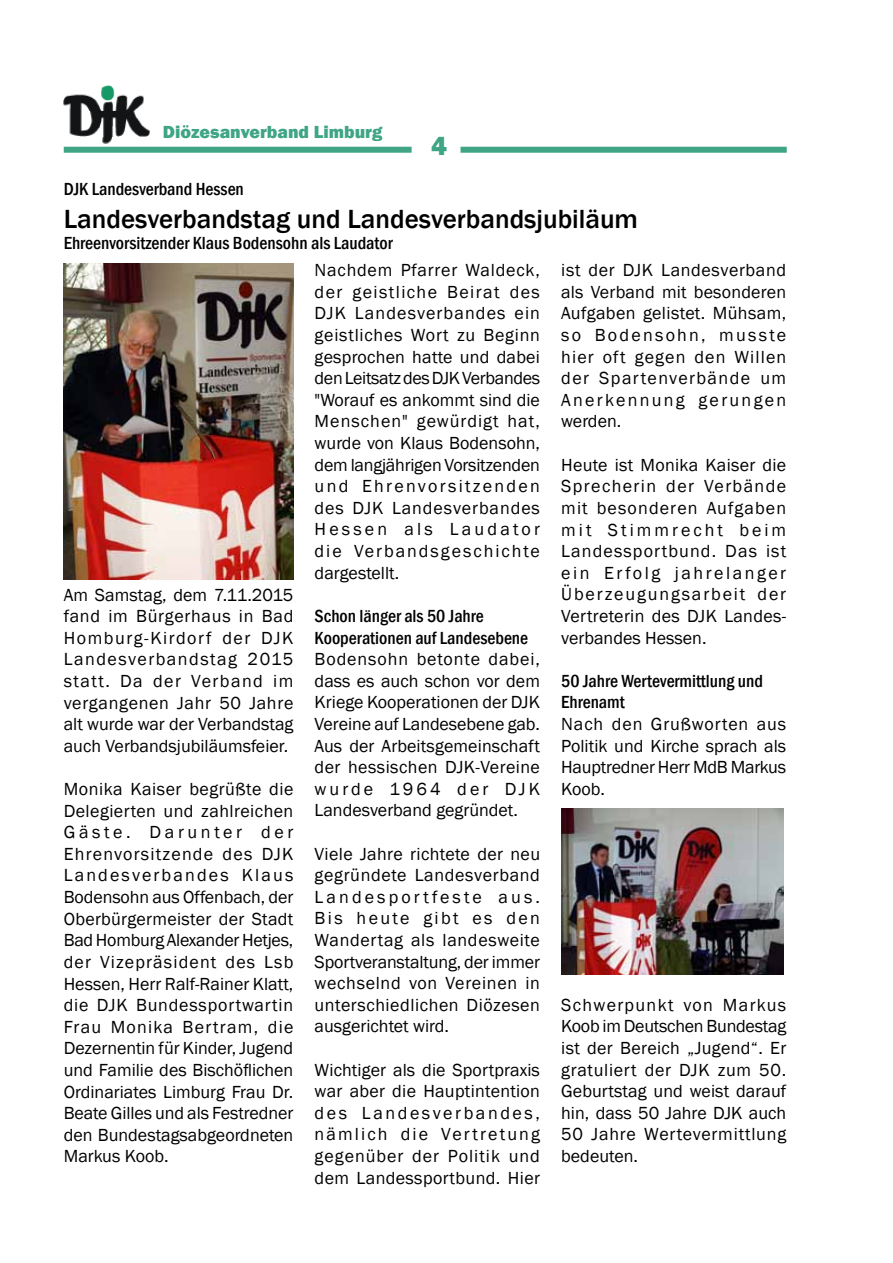
<style>
.page{position:relative;width:893px;height:1263px;background:#fff}
.page>*{position:absolute;margin:0;border:0;box-sizing:border-box;transform-origin:0 0}
.t1{font:500 27px "Franklin Gothic";color:#000}
.t2{font:800 27px "Franklin Gothic";color:#3fa585}
.t3{font:18px/21.6px "Franklin Gothic";color:#000;text-align:justify}
.t4{font:500 condensed 18px/21.6px "Franklin Gothic";color:#000}
.t5{font:800 18px "Franklin Gothic";color:#3fa585}
</style>
<div class="page">
<div style="left:64px;top:147px;width:723px;height:6px;background:#3fa585"></div>
<div style="left:412px;top:136px;width:48px;height:28px;background:#fff"></div>
<img style="left:64px;top:85px;width:86px;height:58px">
<img style="left:64px;top:264px;width:229px;height:315px">
<img style="left:561px;top:808px;width:223px;height:167px">
<p class="t5" style="left:163px;top:120px;width:221px">Diözesanverband Limburg</p>
<h1 class="t2" style="left:431px;top:128px;width:17px">4</h1>
<p class="t4" style="left:64px;top:179px;width:182px">DJK Landesverband Hessen</p>
<h1 class="t1" style="left:64px;top:202px;width:576px">Landesverbandstag und Landesverbandsjubiläum</h1>
<p class="t4" style="left:64px;top:233px;width:330px">Ehreenvorsitzender Klaus Bodensohn als Laudator</p>
<p class="t3" style="left:64px;top:584px;width:231px">Am Samstag, dem 7.11.2015 fand im Bürgerhaus in Bad Homburg-Kirdorf der DJK Landesverbandstag 2015 statt. Da der Verband im vergangenen Jahr 50 Jahre alt wurde war der Verbandstag auch Verbandsjubiläumsfeier.</p>
<p class="t3" style="left:64px;top:779px;width:231px">Monika Kaiser begrüßte die Delegierten und zahlreichen Gäste. Darunter der Ehrenvorsitzende des DJK Landesverbandes Klaus Bodensohn aus Offenbach, der Oberbürgermeister der Stadt Bad Homburg Alexander Hetjes, der Vizepräsident des Lsb Hessen, Herr Ralf-Rainer Klatt, die DJK Bundessportwartin Frau Monika Bertram, die Dezernentin für Kinder, Jugend und Familie des Bischöflichen Ordinariates Limburg Frau Dr.<br>Beate Gilles und als Festredner den Bundestagsabgeordneten Markus Koob.</p>
<p class="t3" style="left:315px;top:260px;width:227px">Nachdem Pfarrer Waldeck, der geistliche Beirat des DJK Landesverbandes ein geistliches Wort zu Beginn gesprochen hatte und dabei den Leitsatz des DJK Verbandes "Worauf es ankommt sind die Menschen" gewürdigt hat, wurde von Klaus Bodensohn, dem langjährigen Vorsitzenden und Ehrenvorsitzenden des DJK Landesverbandes Hessen als Laudator die Verbandsgeschichte dargestellt.</p>
<p class="t4" style="left:315px;top:605px;width:215px">Schon länger als 50 Jahre<br>Kooperationen auf Landesebene</p>
<p class="t3" style="left:315px;top:649px;width:227px">Bodensohn betonte dabei, dass es auch schon vor dem Kriege Kooperationen der DJK Vereine auf Landesebene gab.<br>Aus der Arbeitsgemeinschaft der hessischen DJK-Vereine wurde 1964 der DJK Landesverband gegründet.</p>
<p class="t3" style="left:315px;top:843px;width:227px">Viele Jahre richtete der neu gegründete Landesverband Landesportfeste aus.<br>Bis heute gibt es den Wandertag als landesweite Sportveranstaltung, der immer wechselnd von Vereinen in unterschiedlichen Diözesen ausgerichtet wird.</p>
<p class="t3" style="left:315px;top:1059px;width:227px">Wichtiger als die Sportpraxis war aber die Hauptintention des Landesverbandes, nämlich die Vertretung gegenüber der Politik und dem Landessportbund. Hier</p>
<p class="t3" style="left:561px;top:260px;width:227px">ist der DJK Landesverband als Verband mit besonderen Aufgaben gelistet. Mühsam, so Bodensohn, musste hier oft gegen den Willen der Spartenverbände um Anerkennung gerungen werden.</p>
<p class="t3" style="left:561px;top:454px;width:227px">Heute ist Monika Kaiser die Sprecherin der Verbände mit besonderen Aufgaben mit Stimmrecht beim Landessportbund. Das ist ein Erfolg jahrelanger Überzeugungsarbeit der Vertreterin des DJK Landes&shy;verbandes Hessen.</p>
<p class="t4" style="left:561px;top:670px;width:203px">50 Jahre Wertevermittlung und<br>Ehrenamt</p>
<p class="t3" style="left:561px;top:713px;width:227px">Nach den Grußworten aus Politik und Kirche sprach als Hauptredner Herr MdB Markus Koob.</p>
<p class="t3" style="left:561px;top:994px;width:227px">Schwerpunkt von Markus Koob im Deutschen Bundestag ist der Bereich „Jugend“. Er gratuliert der DJK zum 50.<br>Geburtstag und weist darauf hin, dass 50 Jahre DJK auch 50 Jahre Wertevermittlung bedeuten.</p>
</div>
